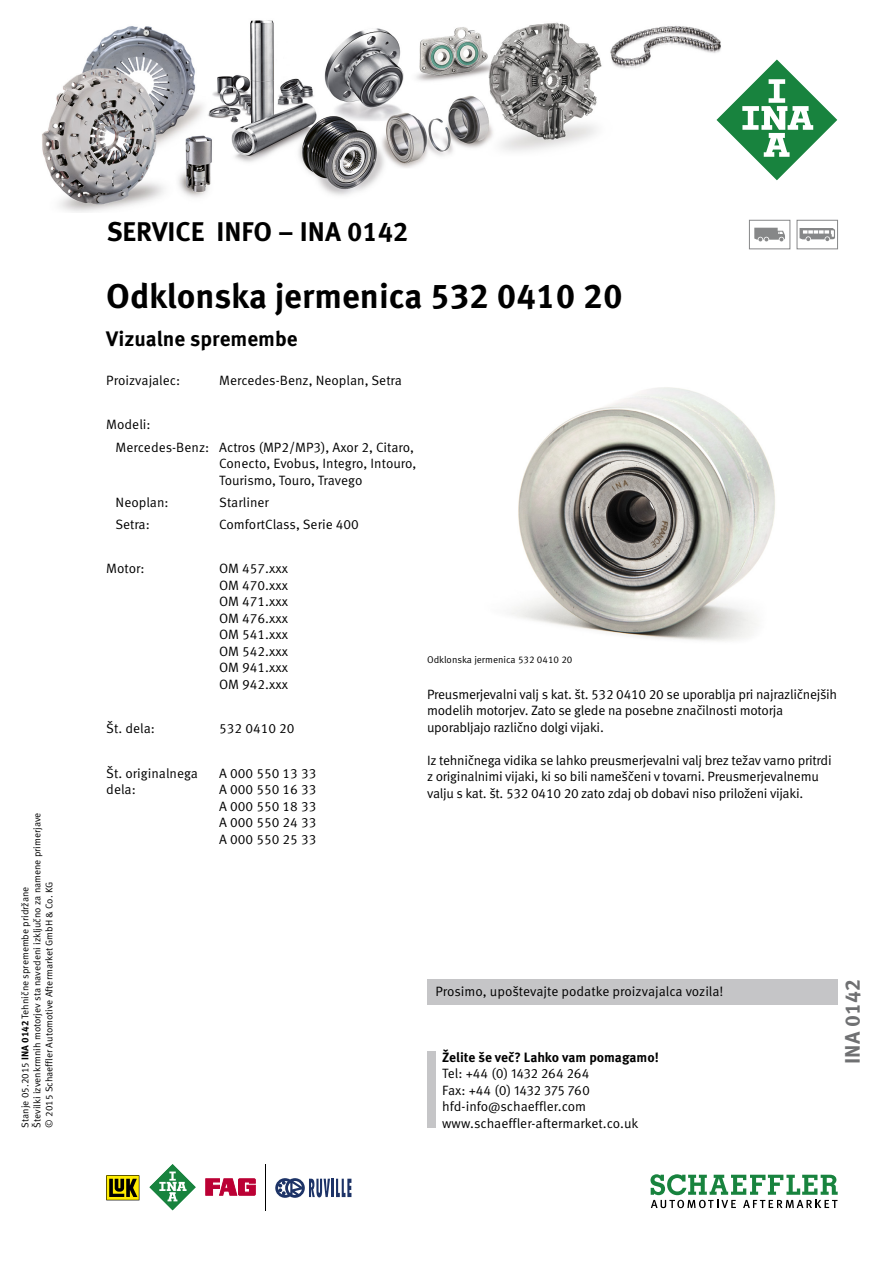
<style>
.page{position:relative;width:893px;height:1263px;background:#fff}
.page>*{position:absolute;margin:0;border:0;box-sizing:border-box;transform-origin:0 0}
.t1{font:700 34.5px "Meta Pro";color:#000}
.t2{font:700 27px "Meta Pro";color:#000}
.t3{font:700 21px "Meta Pro";color:#000}
.t4{font:700 21px "Meta Pro";color:#6f7072}
.t5{font:13.5px/16.5px "Meta Pro Norm";letter-spacing:-.015em;color:#000}
.t6{font:700 13.5px "Meta Pro";color:#000}
.t7{font:9.75px/12px "Meta Pro Norm";color:#000}
.s1{font-family:"Meta Pro";font-weight:700}
</style>
<div class="page">
<img style="left:511px;top:387px;width:264px;height:254px">
<div style="left:427px;top:1051px;width:9px;height:77px;background:#c5c5c7"></div>
<div style="left:427px;top:979px;width:411px;height:25px;background:#c5c5c7"></div>
<div style="left:749px;top:220px;width:41px;height:29px;border:1px solid #868788"></div>
<svg style="left:754px;top:228px;width:31px;height:13px"></svg>
<div style="left:797px;top:220px;width:41px;height:29px;border:1px solid #868788"></div>
<svg style="left:799px;top:228px;width:36px;height:13px"></svg>
<svg style="left:106px;top:1175px;width:33px;height:25px"></svg>
<svg style="left:149px;top:1164px;width:47px;height:47px"></svg>
<svg style="left:206px;top:1178px;width:50px;height:17px"></svg>
<hr style="left:265px;top:1164px;width:1px;height:46px;background:#000">
<svg style="left:275px;top:1178px;width:76px;height:20px"></svg>
<svg style="left:650px;top:1174px;width:188px;height:34px"></svg>
<img style="left:42px;top:20px;width:679px;height:192px">
<svg style="left:714px;top:57px;width:124px;height:126px"></svg>
<p class="t7" style="left:19px;top:1127px;width:316px;rotate:-90deg">Stanje 05.2015 <span class="s1">INA 0142</span> Tehnične spremembe pridržane<br>Številki izvenkrmnih motorjev sta navedeni izključno za namene primerjave © 2015 Schaeffler Automotive Aftermarket GmbH &amp; Co. KG</p>
<h2 class="t2" style="left:107px;top:210px;width:303px">SERVICE INFO – INA 0142</h2>
<h1 class="t1" style="left:106px;top:269px;width:518px">Odklonska jermenica 532 0410 20</h1>
<h3 class="t3" style="left:106px;top:323px;width:193px">Vizualne spremembe</h3>
<p class="t5" style="left:106px;top:371px;width:76px">Proizvajalec:</p>
<p class="t5" style="left:219px;top:371px;width:184px">Mercedes-Benz, Neoplan, Setra</p>
<p class="t5" style="left:116px;top:413px;width:300px;line-height:22.2px;text-indent:-9px">Modeli:<br>Mercedes-Benz: Actros (MP2/MP3), Axor 2, Citaro,</p>
<p class="t5" style="left:219px;top:454px;width:199px">Conecto, Evobus, Integro, Intouro,<br>Tourismo, Touro, Travego</p>
<p class="t5" style="left:116px;top:493px;width:55px">Neoplan:</p>
<p class="t5" style="left:219px;top:493px;width:51px">Starliner</p>
<p class="t5" style="left:115px;top:515px;width:36px">Setra:</p>
<p class="t5" style="left:219px;top:515px;width:141px">ComfortClass, Serie 400</p>
<p class="t5" style="left:106px;top:559px;width:40px">Motor:</p>
<p class="t5" style="left:219px;top:559px;width:70px;text-align:justify">OM 457.xxx OM 470.xxx OM 471.xxx OM 476.xxx OM 541.xxx OM 542.xxx OM 941.xxx OM 942.xxx</p>
<p class="t5" style="left:106px;top:719px;width:50px">Št. dela:</p>
<p class="t5" style="left:219px;top:719px;width:77px">532 0410 20</p>
<p class="t5" style="left:106px;top:764px;width:93px">Št. originalnega dela:</p>
<p class="t5" style="left:219px;top:764px;width:99px;text-align:justify">A 000 550 13 33<br>A 000 550 16 33<br>A 000 550 18 33<br>A 000 550 24 33<br>A 000 550 25 33</p>
<p class="t7" style="left:427px;top:653px;width:147px">Odklonska jermenica 532 0410 20</p>
<p class="t5" style="left:427px;top:685px;width:411px">Preusmerjevalni valj s kat. št. 532 0410 20 se uporablja pri najrazličnejših modelih motorjev. Zato se glede na posebne značilnosti motorja uporabljajo različno dolgi vijaki.</p>
<p class="t5" style="left:427px;top:751px;width:406px">Iz tehničnega vidika se lahko preusmerjevalni valj brez težav varno pritrdi z originalnimi vijaki, ki so bili nameščeni v tovarni. Preusmerjevalnemu valju s kat. št. 532 0410 20 zato zdaj ob dobavi niso priloženi vijaki.</p>
<p class="t5" style="left:436px;top:982px;width:289px">Prosimo, upoštevajte podatke proizvajalca vozila!</p>
<p class="t6" style="left:442px;top:1047px;width:218px">Želite še več? Lahko vam pomagamo!</p>
<p class="t5" style="left:442px;top:1064px;width:198px">Tel: +44 (0) 1432 264 264<br>Fax: +44 (0) 1432 375 760 hfd-info@schaeffler.com www.schaeffler-aftermarket.co.uk</p>
<h3 class="t4" style="left:836px;top:1064px;width:86px;rotate:-90deg">INA 0142</h3>
</div>
